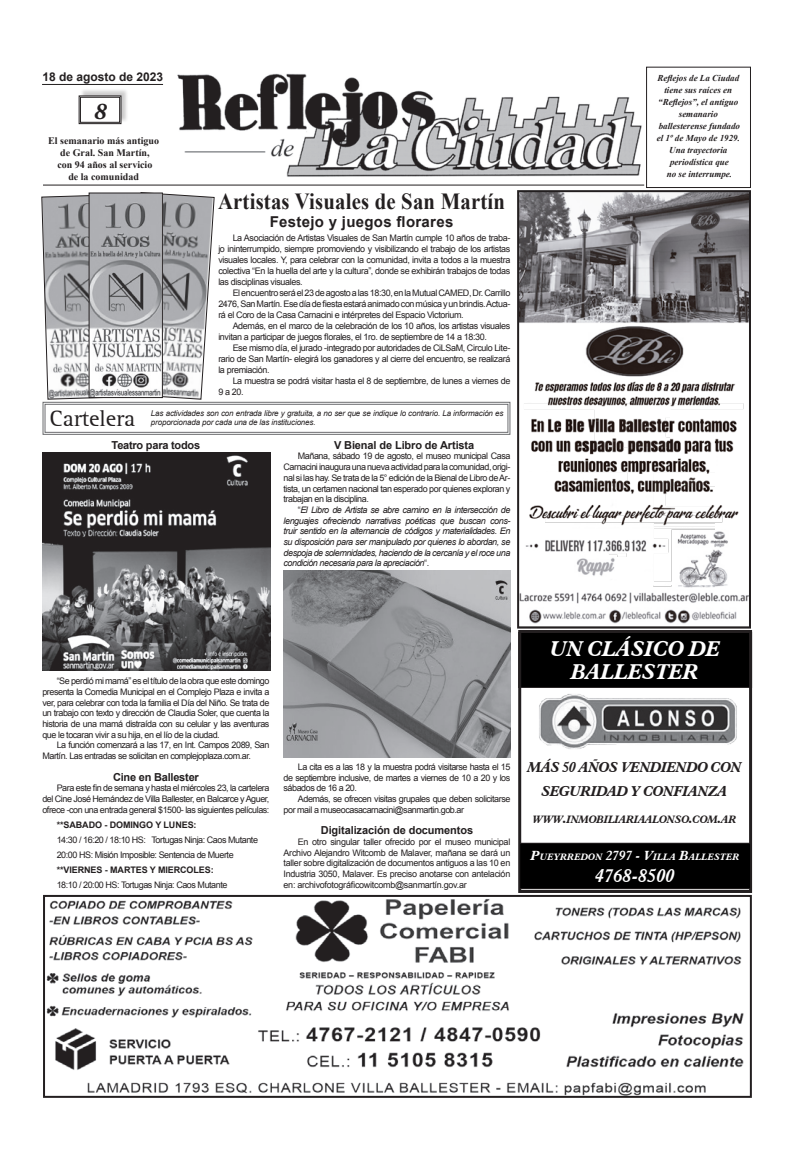
<style>
.page{position:relative;width:794px;height:1163px;background:#fff}
.page>*{position:absolute;margin:0;border:0;box-sizing:border-box;transform-origin:0 0}
.t1{font:italic 700 24px "Adobe Garamond Pro";color:#231f20}
.t2{font:700 23px "Times New Roman";letter-spacing:.01em;color:#231f20;scale:.9 1}
.t3{font:23px "Rotis Serif";color:#231f20}
.t4{font:italic 700 21px/23px "Aldine 721 BT";letter-spacing:-.01em;color:#fff;text-align:center}
.t5{font:italic 700 18px "Aldine 721 BT";letter-spacing:.01em;color:#fff}
.t6{font:700 15px "Arial";letter-spacing:.02em;color:#231f20}
.t7{font:italic 700 14px/24px "Aldine 721 BT";letter-spacing:-.03em;color:#231f20;text-align:center}
.t8{font:italic 700 13px "Aldine 721 BT";color:#fff}
.t9{font:700 12px "Arial";color:#231f20}
.t10{font:700 11px "Arial";letter-spacing:-.01em;color:#231f20}
.t11{font:italic 700 10.5px "Aldine 721 BT";color:#231f20}
.t12{font:700 10px "Times New Roman";color:#231f20}
.t13{font:italic 700 9.1px "Aldine 721 BT";color:#fff}
.t14{font:9px/10.7px "Arial";letter-spacing:-.05em;color:#231f20;text-align:justify}
.t15{font:italic 9px/10.7px "Arial";letter-spacing:-.05em;color:#231f20;text-align:justify}
.t16{font:italic 700 9px/12px "Times New Roman";color:#231f20;text-align:center}
.t17{font:700 9px "Arial";letter-spacing:-.01em;color:#231f20}
.t18{font:italic 8px "Arial";letter-spacing:-.02em;color:#231f20}
.s1{font-style:normal}
.s2{font-size:15px}
.s3{font-size:13px}
.s4{font-size:9.1px}
</style>
<div class="page">
<img style="left:177px;top:73px;width:465px;height:104px">
<div style="left:646px;top:67px;width:105px;height:121px;border:1px solid #231f20"></div>
<div style="left:80px;top:88px;width:49px;height:34px;background:#231f20;opacity:.23"></div>
<svg style="left:78px;top:95px;width:44px;height:29px"></svg>
<div style="left:80px;top:97px;width:40px;height:26px;border:1px solid #231f20"></div>
<hr style="left:43px;top:184px;width:601px;height:1px;background:#231f20">
<hr style="left:42px;top:84px;width:121px;height:1px;background:#231f20">
<img style="left:46px;top:899px;width:698px;height:195px">
<div style="left:43px;top:894px;width:709px;height:203px;border:2px solid #231f20"></div>
<div style="left:519px;top:632px;width:232px;height:55px;background:#000"></div>
<div style="left:518px;top:630px;width:234px;height:262px;border:3px solid #231f20"></div>
<img style="left:539px;top:694px;width:198px;height:55px">
<div style="left:520px;top:843px;width:230px;height:45px;background:#000"></div>
<div style="left:519px;top:842px;width:232px;height:47px;border:1px solid #231f20"></div>
<img style="left:520px;top:193px;width:228px;height:431px">
<div style="left:517px;top:190px;width:234px;height:438px;border:2px solid #231f20"></div>
<svg style="left:41px;top:192px;width:470px;height:243px"></svg>
<div style="left:45px;top:404px;width:463px;height:29px;border:1px solid #6c6d70"></div>
<img style="left:42px;top:453px;width:228px;height:217px">
<img style="left:283px;top:570px;width:227px;height:187px">
<img style="left:91px;top:194px;width:70px;height:202px">
<div style="left:89px;top:192px;width:74px;height:206px;border:1px solid #231f20"></div>
<p class="t9" style="left:43px;top:69px;width:122px">18 de agosto de 2023</p>
<p class="t1" style="left:94px;top:97px;width:14px">8</p>
<p class="t12" style="left:48px;top:134px;width:112px">El semanario más antiguo</p>
<p class="t12" style="left:60px;top:146px;width:91px">de Gral. San Martín,</p>
<p class="t12" style="left:57px;top:158px;width:97px">con 94 años al servicio</p>
<p class="t12" style="left:68px;top:170px;width:72px">de la comunidad</p>
<p class="t2" style="left:218px;top:186px;width:320px">Artistas Visuales de San Martín</p>
<p class="t14" style="left:218px;top:232px;width:293px;line-height:11px;text-indent:14px">La Asociación de Artistas Visuales de San Martín cumple 10 años de traba&shy;jo ininterrumpido, siempre promoviendo y visibilizando el trabajo de los artistas visuales locales. Y, para celebrar con la comunidad, invita a todos a la muestra colectiva “En la huella del arte y la cultura”, donde se exhibirán trabajos de todas las disciplinas visuales.</p>
<p class="t14" style="left:218px;top:287px;width:293px;line-height:11px;text-indent:14px">El encuentro será el 23 de agosto a las 18:30, en la Mutual CAMED, Dr. Carrillo 2476, San Martín. Ese día de fiesta estará animado con música y un brindis. Actua&shy;rá el Coro de la Casa Carnacini e intérpretes del Espacio Victorium.</p>
<p class="t14" style="left:218px;top:320px;width:293px;line-height:11px;text-indent:14px">Además, en el marco de la celebración de los 10 años, los artistas visuales invitan a participar de juegos florales, el 1ro. de septiembre de 14 a 18:30.</p>
<p class="t14" style="left:218px;top:342px;width:293px;line-height:11px;text-indent:14px">Ese mismo día, el jurado -integrado por autoridades de CiLSaM, Circulo Lite&shy;rario de San Martín- elegirá los ganadores y al cierre del encuentro, se realizará la premiación.</p>
<p class="t14" style="left:218px;top:375px;width:293px;line-height:11px;text-indent:14px">La muestra se podrá visitar hasta el 8 de septiembre, de lunes a viernes de<br>9 a 20.</p>
<p class="t6" style="left:270px;top:212px;width:185px">Festejo y juegos florares</p>
<p class="t3" style="left:49px;top:405px;width:87px">Cartelera</p>
<p class="t18" style="left:151px;top:417px;width:166px">proporcionada por cada una de las instituciones.</p>
<p class="t18" style="left:151px;top:408px;width:354px">Las actividades son con entrada libre y gratuita, a no ser que se indique lo contrario. La información es</p>
<p class="t10" style="left:112px;top:437px;width:90px">Teatro para todos</p>
<p class="t10" style="left:334px;top:437px;width:142px">V Bienal de Libro de Artista</p>
<p class="t14" style="left:283px;top:451px;width:228px;text-indent:14px">Mañana, sábado 19 de agosto, el museo municipal Casa Carnacini inaugura una nueva actividad para la comunidad, origi&shy;nal si las hay. Se trata de la 5° edición de la Bienal de Libro de Ar&shy;tista, un certamen nacional tan esperado por quienes exploran y trabajan en la disciplina.</p>
<p class="t15" style="left:283px;top:504px;width:228px;text-indent:14px"><span class="s1">“</span>El Libro de Artista se abre camino en la intersección de lenguajes ofreciendo narrativas poéticas que buscan cons&shy;truir sentido en la alternancia de códigos y materialidades. En su disposición para ser manipulado por quienes lo abordan, se despoja de solemnidades, haciendo de la cercanía y el roce una condición necesaria para la apreciación<span class="s1">“.</span></p>
<p class="t16" style="left:657px;top:72px;width:83px">Reflejos de La Ciudad</p>
<p class="t16" style="left:658px;top:84px;width:82px">tiene sus raíces en “Reflejos”, el antiguo semanario</p>
<p class="t16" style="left:656px;top:120px;width:85px;text-align:left">ballesterense fundado el 1º de Mayo de 1929.</p>
<p class="t16" style="left:669px;top:144px;width:60px">Una trayectoria</p>
<p class="t16" style="left:670px;top:156px;width:60px">periodística que</p>
<p class="t16" style="left:667px;top:168px;width:67px">no se interrumpe.</p>
<p class="t14" style="left:42px;top:675px;width:228px;text-indent:14px">“Se perdió mi mamá” es el título de la obra que este domingo presenta la Comedia Municipal en el Complejo Plaza e invita a ver, para celebrar con toda la familia el Día del Niño. Se trata de un trabajo con texto y dirección de Claudia Soler, que cuenta la historia de una mamá distraída con su celular y las aventuras que le tocaran vivir a su hija, en el lío de la ciudad.</p>
<p class="t14" style="left:42px;top:740px;width:229px;text-indent:14px">La función comenzará a las 17, en Int. Campos 2089, San<br>Martín. Las entradas se solicitan en complejoplaza.com.ar.</p>
<p class="t10" style="left:113px;top:769px;width:87px">Cine en Ballester</p>
<p class="t14" style="left:42px;top:782px;width:228px;text-indent:14px">Para este fin de semana y hasta el miércoles 23, la cartelera del Cine José Hernández de Villa Ballester, en Balcarce y Aguer, ofrece -con una entrada general $1500- las siguientes películas:</p>
<p class="t17" style="left:57px;top:818px;width:141px">**SABADO - DOMINGO Y LUNES:</p>
<p class="t14" style="left:57px;top:834px;width:203px">14:30 / 16:20 / 18:10 HS: Tortugas Ninja: Caos Mutante</p>
<p class="t14" style="left:57px;top:849px;width:178px">20:00 HS: Misión Imposible: Sentencia de Muerte</p>
<p class="t17" style="left:57px;top:863px;width:158px">**VIERNES - MARTES Y MIERCOLES:</p>
<p class="t14" style="left:57px;top:879px;width:172px">18:10 / 20:00 HS: Tortugas Ninja: Caos Mutante</p>
<p class="t14" style="left:283px;top:761px;width:228px;text-indent:14px">La cita es a las 18 y la muestra podrá visitarse hasta el 15 de septiembre inclusive, de martes a viernes de 10 a 20 y los sábados de 16 a 20.</p>
<p class="t14" style="left:283px;top:793px;width:228px;text-indent:14px">Además, se ofrecen visitas grupales que deben solicitarse por mail a museocasacarnacini@sanmartin.gob.ar</p>
<p class="t10" style="left:321px;top:822px;width:154px">Digitalización de documentos</p>
<p class="t14" style="left:283px;top:836px;width:228px;text-indent:14px">En otro singular taller ofrecido por el museo municipal Archivo Alejandro Witcomb de Malaver, mañana se dará un taller sobre digitalización de documentos antiguos a las 10 en Industria 3050, Malaver. Es preciso anotarse con antelación en: archivofotográficowitcomb@sanmartín.gov.ar</p>
<p class="t4" style="left:550px;top:636px;width:172px">UN CLÁSICO DE<br>BALLESTER</p>
<p class="t7" style="left:527px;top:754px;width:216px">MÁS 50 AÑOS VENDIENDO CON<br>SEGURIDAD Y CONFIANZA</p>
<p class="t11" style="left:532px;top:812px;width:42px">WWW<span class="s2">.</span>INMOBILIARIAALONSO</p>
<p class="t11" style="left:689px;top:812px;width:41px"><span class="s2">.</span>COM<span class="s2">.</span>AR</p>
<p class="t13" style="left:531px;top:851px;width:17px"><span class="s3">P</span>UEYRREDON</p>
<p class="t8" style="left:606px;top:847px;width:54px">2797 - V<span class="s4">ILLA</span></p>
<p class="t13" style="left:679px;top:851px;width:17px"><span class="s3">B</span>ALLESTER</p>
<p class="t5" style="left:595px;top:864px;width:81px">4768-8500</p>
</div>
